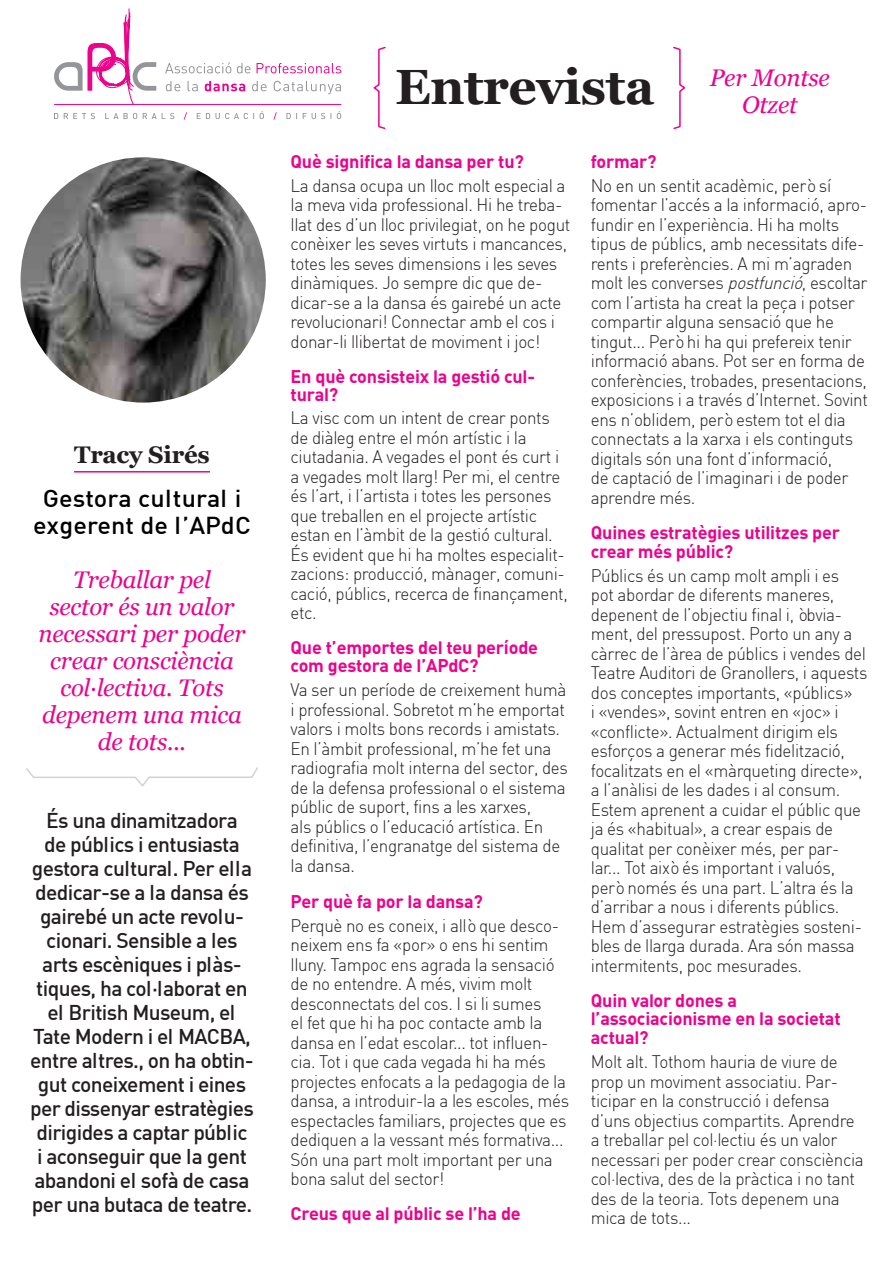
<style>
.page{position:relative;width:893px;height:1263px;background:#fff}
.page>*{position:absolute;margin:0;border:0;box-sizing:border-box;transform-origin:0 0}
.t1{font:700 49.5px "Georgia";letter-spacing:-.01em;color:#231f20}
.CITA{font:italic 24px/27px "Georgia";letter-spacing:-.01em;color:#ed028c;text-align:center}
.CITA-2{font:24px/27px "DINEW Medium";letter-spacing:.005em;color:#000001;text-align:center;scale:1.05 1}
.AUTOR{font:700 24px "Georgia";letter-spacing:-.01em;color:#231f20}
.BIO{font:21px/24px "DINEW Medium";letter-spacing:-.03em;color:#231f20;text-align:center}
.PREGUNTA{font:18px/18px "DINEW Bold";letter-spacing:-.01em;color:#ed028c}
.RESPUESTA{font:17.85px/19.5px "DINEW Light";letter-spacing:-.02em;color:#231f20;scale:.96 1}
.s1{font-style:italic}
</style>
<div class="page">
<svg style="left:54px;top:8px;width:102px;height:96px"></svg>
<svg style="left:166px;top:81px;width:14px;height:10px"></svg>
<svg style="left:188px;top:81px;width:10px;height:10px"></svg>
<svg style="left:205px;top:81px;width:40px;height:10px"></svg>
<svg style="left:252px;top:81px;width:15px;height:10px"></svg>
<svg style="left:274px;top:81px;width:67px;height:13px"></svg>
<svg style="left:165px;top:63px;width:66px;height:10px"></svg>
<svg style="left:237px;top:63px;width:14px;height:10px"></svg>
<svg style="left:257px;top:63px;width:84px;height:10px"></svg>
<svg style="left:286px;top:111px;width:55px;height:8px"></svg>
<svg style="left:273px;top:112px;width:4px;height:8px"></svg>
<svg style="left:197px;top:111px;width:67px;height:8px"></svg>
<svg style="left:184px;top:112px;width:3px;height:8px"></svg>
<svg style="left:54px;top:113px;width:120px;height:6px"></svg>
<hr style="left:54px;top:104px;width:287px;height:1px;background:#ed028c">
<svg style="left:673px;top:46px;width:13px;height:83px"></svg>
<svg style="left:373px;top:46px;width:13px;height:83px"></svg>
<img style="left:21px;top:157px;width:245px;height:246px;border-radius:123px">
<hr style="left:74px;top:471px;width:136px;height:1px;background:#ed028c">
<svg style="left:26px;top:767px;width:232px;height:20px"></svg>
<p class="AUTOR" style="left:74px;top:439px;width:137px">Tracy Sirés</p>
<p class="CITA-2" style="left:33px;top:484px;width:209px">Gestora cultural i exgerent de l’APdC</p>
<p class="CITA" style="left:39px;top:566px;width:208px">Treballar pel sector és un valor necessari per poder crear consciència col·lectiva. Tots depenem una mica de tots...</p>
<p class="BIO" style="left:30px;top:807px;width:225px">És una dinamitzadora<br>de públics i entusiasta gestora cultural. Per ella dedicar-se a la dansa és gairebé un acte revolu&shy;cionari. Sensible a les arts escèniques i plàs&shy;tiques, ha col·laborat en el British Museum, el<br>Tate Modern i el MACBA, entre altres., on ha obtin&shy;gut coneixement i eines per dissenyar estratègies dirigides a captar públic<br>i aconseguir que la gent abandoni el sofà de casa per una butaca de teatre.</p>
<h1 class="t1" style="left:395px;top:55px;width:261px">Entrevista</h1>
<p class="CITA" style="left:710px;top:64px;width:121px">Per Montse<br>Otzet</p>
<p class="PREGUNTA" style="left:291px;top:152px;width:235px">Què significa la dansa per tu?</p>
<p class="RESPUESTA" style="left:291px;top:175px;width:293px">La dansa ocupa un lloc molt especial a la meva vida professional. Hi he treba&shy;llat des d’un lloc privilegiat, on he pogut conèixer les seves virtuts i mancances, totes les seves dimensions i les seves dinàmiques. Jo sempre dic que de&shy;dicar-se a la dansa és gairebé un acte revolucionari! Connectar amb el cos i donar-li llibertat de moviment i joc!</p>
<p class="PREGUNTA" style="left:291px;top:366px;width:246px">En què consisteix la gestió cul&shy;tural?</p>
<p class="RESPUESTA" style="left:291px;top:408px;width:290px">La visc com un intent de crear ponts de diàleg entre el món artístic i la ciutadania. A vegades el pont és curt i a vegades molt llarg! Per mi, el centre és l’art, i l’artista i totes les persones que treballen en el projecte artístic estan en l’àmbit de la gestió cultural.<br>És evident que hi ha moltes especialit&shy;zacions: producció, mànager, comuni&shy;cació, públics, recerca de finançament, etc.</p>
<p class="PREGUNTA" style="left:291px;top:638px;width:249px">Que t’emportes del teu període com gestora de l’APdC?</p>
<p class="RESPUESTA" style="left:291px;top:680px;width:290px">Va ser un període de creixement humà i professional. Sobretot m’he emportat valors i molts bons records i amistats.<br>En l’àmbit professional, m’he fet una radiografia molt interna del sector, des de la defensa professional o el sistema públic de suport, fins a les xarxes,<br>als públics o l’educació artística. En definitiva, l’engranatge del sistema de la dansa.</p>
<p class="PREGUNTA" style="left:291px;top:892px;width:194px">Per què fa por la dansa?</p>
<p class="RESPUESTA" style="left:291px;top:915px;width:292px">Perquè no es coneix, i allò que desco&shy;neixem ens fa «por» o ens hi sentim lluny. Tampoc ens agrada la sensació de no entendre. A més, vivim molt desconnectats del cos. I si li sumes<br>el fet que hi ha poc contacte amb la dansa en l’edat escolar... tot influen&shy;cia. Tot i que cada vegada hi ha més projectes enfocats a la pedagogia de la dansa, a introduir-la a les escoles, més espectacles familiars, projectes que es dediquen a la vessant més formativa...<br>Són una part molt important per una bona salut del sector!</p>
<p class="PREGUNTA" style="left:291px;top:1204px;width:232px">Creus que al públic se l’ha de</p>
<p class="PREGUNTA" style="left:591px;top:152px;width:67px">formar?</p>
<p class="RESPUESTA" style="left:591px;top:175px;width:290px">No en un sentit acadèmic, però sí fomentar l’accés a la informació, apro&shy;fundir en l’experiència. Hi ha molts tipus de públics, amb necessitats dife&shy;rents i preferències. A mi m’agraden molt les converses <span class="s1">postfunció</span>, escoltar com l’artista ha creat la peça i potser compartir alguna sensació que he tingut... Però hi ha qui prefereix tenir informació abans. Pot ser en forma de conferències, trobades, presentacions, exposicions i a través d’Internet. Sovint ens n’oblidem, però estem tot el dia connectats a la xarxa i els continguts digitals són una font d’informació,<br>de captació de l’imaginari i de poder aprendre més.</p>
<p class="PREGUNTA" style="left:591px;top:522px;width:251px;line-height:19.5px">Quines estratègies utilitzes per crear més públic?</p>
<p class="RESPUESTA" style="left:591px;top:565px;width:290px">Públics és un camp molt ampli i es<br>pot abordar de diferents maneres, depenent de l’objectiu final i, òbvia&shy;ment, del pressupost. Porto un any a càrrec de l’àrea de públics i vendes del Teatre Auditori de Granollers, i aquests dos conceptes importants, «públics»<br>i «vendes», sovint entren en «joc» i «conflicte». Actualment dirigim els esforços a generar més fidelització, focalitzats en el «màrqueting directe», a l’anàlisi de les dades i al consum.<br>Estem aprenent a cuidar el públic que ja és «habitual», a crear espais de qualitat per conèixer més, per par&shy;lar... Tot això és important i valuós, però només és una part. L’altra és la d’arribar a nous i diferents públics.<br>Hem d’assegurar estratègies sosteni&shy;bles de llarga durada. Ara són massa intermitents, poc mesurades.</p>
<p class="PREGUNTA" style="left:591px;top:990px;width:251px;line-height:18.8px">Quin valor dones a l’associacionisme en la societat actual?</p>
<p class="RESPUESTA" style="left:591px;top:1052px;width:286px">Molt alt. Tothom hauria de viure de prop un moviment associatiu. Par&shy;ticipar en la construcció i defensa d’uns objectius compartits. Aprendre a treballar pel col·lectiu és un valor necessari per poder crear consciència col·lectiva, des de la pràctica i no tant des de la teoria. Tots depenem una mica de tots...</p>
</div>
